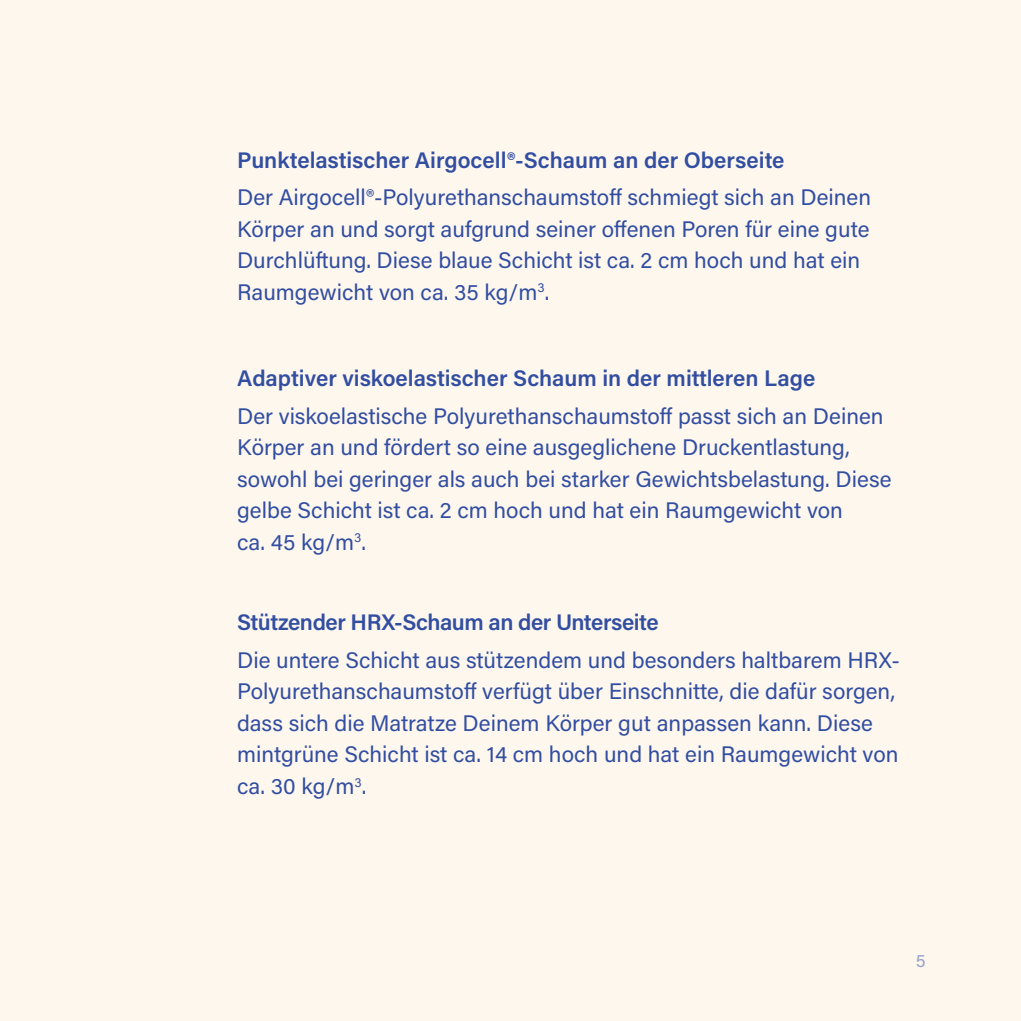
<style>
.page{position:relative;width:1021px;height:1021px;background:#fff}
.page>*{position:absolute;margin:0;border:0;box-sizing:border-box;transform-origin:0 0}
.t1{font:22.5px/31.5px "Acumin Pro";color:#324ea1}
.t2{font:600 22.5px "Acumin Pro";letter-spacing:-.005em;color:#324ea1}
.t3{font:18px "Acumin Pro";color:#324ea1}
</style>
<div class="page">
<div style="left:0;top:0;width:1020px;height:1020px;background:#fef7ee"></div>
<p class="t2" style="left:237px;top:144px;width:549px">Punktelastischer Airgocell®-Schaum an der Oberseite</p>
<p class="t1" style="left:237px;top:181px;width:635px">Der Airgocell®-Polyurethanschaumstoff schmiegt sich an Deinen Körper an und sorgt aufgrund seiner offenen Poren für eine gute Durchlüftung. Diese blaue Schicht ist ca. 2 cm hoch und hat ein Raumgewicht von ca. 35 kg/m<sup>3</sup>.</p>
<p class="t2" style="left:237px;top:362px;width:579px">Adaptiver viskoelastischer Schaum in der mittleren Lage</p>
<p class="t1" style="left:237px;top:399px;width:656px">Der viskoelastische Polyurethanschaumstoff passt sich an Deinen Körper an und fördert so eine ausgeglichene Druckentlastung, sowohl bei geringer als auch bei starker Gewichtsbelastung. Diese gelbe Schicht ist ca. 2 cm hoch und hat ein Raumgewicht von<br>ca. 45 kg/m<sup>3</sup>.</p>
<p class="t2" style="left:237px;top:606px;width:423px">Stützender HRX-Schaum an der Unterseite</p>
<p class="t1" style="left:237px;top:643px;width:664px">Die untere Schicht aus stützendem und besonders haltbarem HRX-Polyurethanschaumstoff verfügt über Einschnitte, die dafür sorgen, dass sich die Matratze Deinem Körper gut anpassen kann. Diese mintgrüne Schicht ist ca. 14 cm hoch und hat ein Raumgewicht von ca. 30 kg/m<sup>3</sup>.</p>
<p class="t3" style="left:915px;top:948px;width:11px">5</p>
</div>
